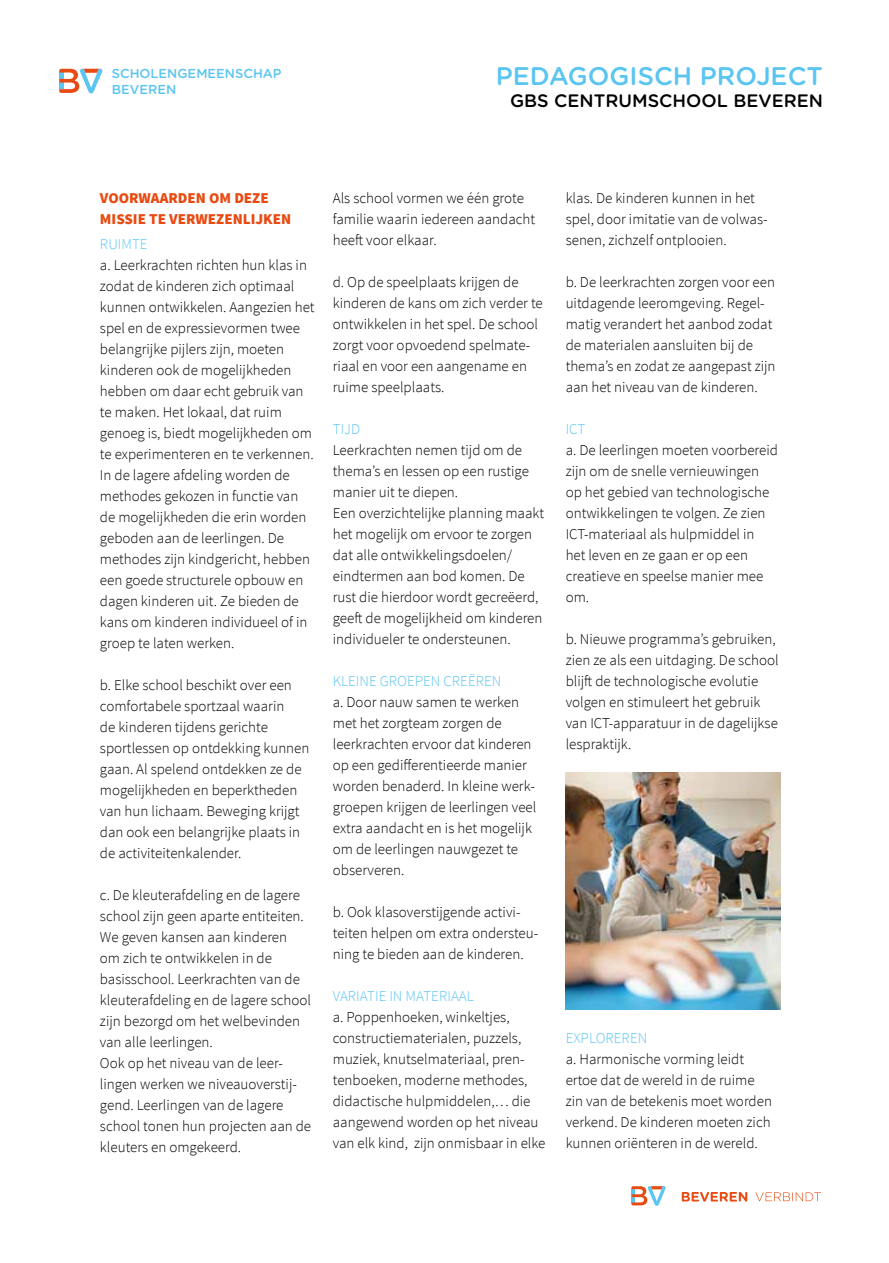
<style>
.page{position:relative;width:889px;height:1263px;background:#fff}
.page>*{position:absolute;margin:0;border:0;box-sizing:border-box;transform-origin:0 0}
.t1{font:500 25.5px "Gotham Rounded";color:#5bc5f2}
.t2{font:500 18px "Gotham Rounded";color:#000}
.t3{font:300 15px/21px "Source Sans Pro";color:#000}
.t4{font:300 15px "Source Sans Pro";color:#5bc5f2}
.t5{font:900 15px/21px "Source Sans Pro";color:#e84b12}
.t6{font:500 12.9px/15.6px "Gotham Rounded";color:#5bc5f2}
</style>
<div class="page">
<svg style="left:682px;top:1192px;width:65px;height:10px"></svg>
<svg style="left:755px;top:1192px;width:66px;height:9px"></svg>
<svg style="left:631px;top:1186px;width:34px;height:20px"></svg>
<svg style="left:59px;top:69px;width:43px;height:24px"></svg>
<img style="left:565px;top:772px;width:215px;height:237px">
<p class="t6" style="left:112px;top:65px;width:171px">SCHOLENGEMEENSCHAP<br>BEVEREN</p>
<h1 class="t1" style="left:496px;top:58px;width:329px">PEDAGOGISCH PROJECT</h1>
<p class="t2" style="left:510px;top:87px;width:314px">GBS CENTRUMSCHOOL BEVEREN</p>
<p class="t5" style="left:100px;top:188px;width:193px">VOORWAARDEN OM DEZE<br>MISSIE TE VERWEZENLIJKEN</p>
<p class="t4" style="left:100px;top:235px;width:49px">RUIMTE</p>
<p class="t3" style="left:100px;top:254px;width:216px">a. Leerkrachten richten hun klas in zodat de kinderen zich optimaal kunnen ontwikkelen. Aangezien het spel en de expressievormen twee belangrijke pijlers zijn, moeten kinderen ook de mogelijkheden hebben om daar echt gebruik van te maken. Het lokaal, dat ruim genoeg is, biedt mogelijkheden om te experimenteren en te verkennen.<br>In de lagere afdeling worden de methodes gekozen in functie van de mogelijkheden die erin worden geboden aan de leerlingen. De methodes zijn kindgericht, hebben een goede structurele opbouw en dagen kinderen uit. Ze bieden de kans om kinderen individueel of in groep te laten werken.</p>
<p class="t3" style="left:100px;top:674px;width:211px">b. Elke school beschikt over een comfortabele sportzaal waarin<br>de kinderen tijdens gerichte sportlessen op ontdekking kunnen gaan. Al spelend ontdekken ze de mogelijkheden en beperktheden van hun lichaam. Beweging krijgt dan ook een belangrijke plaats in de activiteitenkalender.</p>
<p class="t3" style="left:100px;top:884px;width:213px">c. De kleuterafdeling en de lagere school zijn geen aparte entiteiten.<br>We geven kansen aan kinderen<br>om zich te ontwikkelen in de basisschool. Leerkrachten van de kleuterafdeling en de lagere school zijn bezorgd om het welbevinden van alle leerlingen.<br>Ook op het niveau van de leer&shy;lingen werken we niveauoverstij&shy;gend. Leerlingen van de lagere school tonen hun projecten aan de kleuters en omgekeerd.</p>
<p class="t3" style="left:333px;top:187px;width:204px">Als school vormen we één grote familie waarin iedereen aandacht heeft voor elkaar.</p>
<p class="t3" style="left:333px;top:271px;width:211px">d. Op de speelplaats krijgen de kinderen de kans om zich verder te ontwikkelen in het spel. De school zorgt voor opvoedend spelmate&shy;riaal en voor een aangename en ruime speelplaats.</p>
<p class="t4" style="left:333px;top:420px;width:29px">TIJD</p>
<p class="t3" style="left:333px;top:439px;width:213px">Leerkrachten nemen tijd om de thema’s en lessen op een rustige manier uit te diepen.<br>Een overzichtelijke planning maakt het mogelijk om ervoor te zorgen dat alle ontwikkelingsdoelen/ eindtermen aan bod komen. De rust die hierdoor wordt gecreëerd, geeft de mogelijkheid om kinderen individueler te ondersteunen.</p>
<p class="t4" style="left:333px;top:672px;width:170px">KLEINE GROEPEN CREËREN</p>
<p class="t3" style="left:333px;top:691px;width:205px">a. Door nauw samen te werken met het zorgteam zorgen de leerkrachten ervoor dat kinderen op een gedifferentieerde manier worden benaderd. In kleine werk&shy;groepen krijgen de leerlingen veel extra aandacht en is het mogelijk om de leerlingen nauwgezet te observeren.</p>
<p class="t3" style="left:333px;top:901px;width:207px">b. Ook klasoverstijgende activi&shy;teiten helpen om extra ondersteu&shy;ning te bieden aan de kinderen.</p>
<p class="t4" style="left:333px;top:987px;width:142px">VARIATIE IN MATERIAAL</p>
<p class="t3" style="left:333px;top:1006px;width:214px">a. Poppenhoeken, winkeltjes, constructiematerialen, puzzels, muziek, knutselmateriaal, pren&shy;tenboeken, moderne methodes, didactische hulpmiddelen,… die aangewend worden op het niveau van elk kind, zijn onmisbaar in elke</p>
<p class="t3" style="left:565px;top:187px;width:203px">klas. De kinderen kunnen in het spel, door imitatie van de volwas&shy;senen, zichzelf ontplooien.</p>
<p class="t3" style="left:565px;top:271px;width:211px">b. De leerkrachten zorgen voor een uitdagende leeromgeving. Regel&shy;matig verandert het aanbod zodat de materialen aansluiten bij de thema’s en zodat ze aangepast zijn aan het niveau van de kinderen.</p>
<p class="t4" style="left:565px;top:420px;width:21px">ICT</p>
<p class="t3" style="left:565px;top:439px;width:214px">a. De leerlingen moeten voorbereid zijn om de snelle vernieuwingen op het gebied van technologische ontwikkelingen te volgen. Ze zien<br>ICT-materiaal als hulpmiddel in<br>het leven en ze gaan er op een creatieve en speelse manier mee om.</p>
<p class="t3" style="left:565px;top:628px;width:214px">b. Nieuwe programma’s gebruiken, zien ze als een uitdaging. De school blijft de technologische evolutie volgen en stimuleert het gebruik van ICT-apparatuur in de dagelijkse lespraktijk.</p>
<p class="t4" style="left:565px;top:1029px;width:83px">EXPLOREREN</p>
<p class="t3" style="left:565px;top:1048px;width:208px">a. Harmonische vorming leidt ertoe dat de wereld in de ruime zin van de betekenis moet worden verkend. De kinderen moeten zich kunnen oriënteren in de wereld.</p>
</div>
